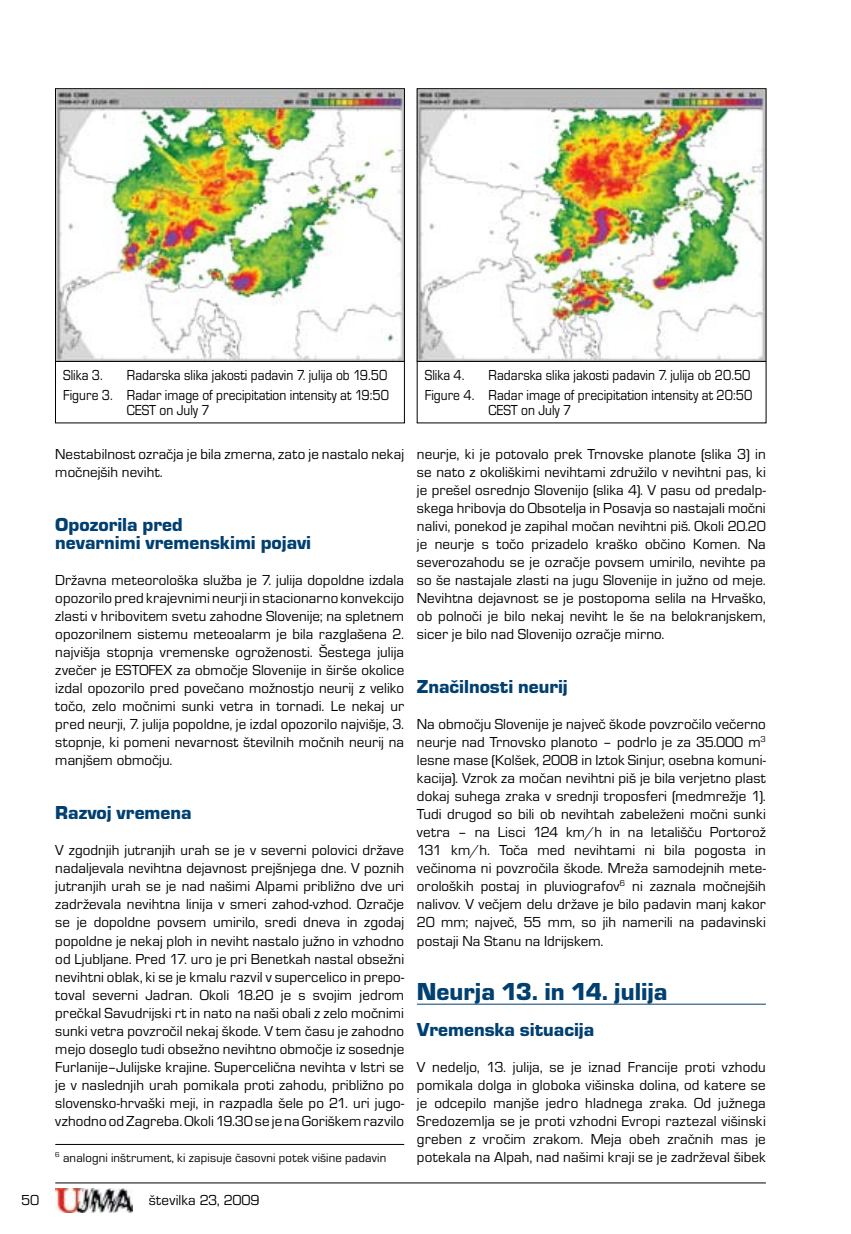
<style>
.page{position:relative;width:851px;height:1234px;background:#fff}
.page>*{position:absolute;margin:0;border:0;box-sizing:border-box;transform-origin:0 0}
.t1{font:25.5px "Eurostile TEE Blac";color:#004071}
.t2{font:19.5px/18px "Eurostile TEE Blac";color:#004071}
.t3{font:15px/18px "Eurostile TEE";letter-spacing:.005em;color:#000;text-align:justify}
.t4{font:15px/20px "Eurostile TEE";letter-spacing:.005em;color:#000;text-align:right;scale:.9 1}
.t5{font:12.75px "Eurostile TEE";letter-spacing:.015em;color:#000}
</style>
<div class="page">
<hr style="left:55px;top:1182px;width:710px;height:1px;background:#000">
<img style="left:55px;top:1188px;width:77px;height:24px">
<img style="left:57px;top:90px;width:345px;height:271px">
<img style="left:419px;top:90px;width:345px;height:271px">
<div style="left:55px;top:88px;width:349px;height:335px;border:1px solid #000"></div>
<hr style="left:417px;top:1003px;width:348px;height:1px;background:#004071">
<hr style="left:55px;top:361px;width:349px;height:1px;background:#000">
<hr style="left:417px;top:361px;width:349px;height:1px;background:#000">
<hr style="left:55px;top:1143px;width:349px;height:1px;background:#000">
<p class="t4" style="left:63px;top:365px;width:46px">Slika 3.</p>
<p class="t4" style="left:63px;top:365px;width:363px">Radarska slika jakosti padavin 7. julija ob 19.50<br>Figure 3. Radar image of precipitation intensity at 19:50</p>
<p class="t4" style="left:127px;top:401px;width:94px">CEST on July 7</p>
<p class="t3" style="left:55px;top:445px;width:350px">Nestabilnost ozračja je bila zmerna, zato je nastalo nekaj močnejših neviht.</p>
<h2 class="t2" style="left:55px;top:516px;width:257px">Opozorila pred<br>nevarnimi vremenskimi pojavi</h2>
<p class="t3" style="left:55px;top:571px;width:350px">Državna meteorološka služba je 7. julija dopoldne izdala opozorilo pred krajevnimi neurji in stacionarno konvekcijo zlasti v hribovitem svetu zahodne Slovenije; na spletnem opozorilnem sistemu meteoalarm je bila razglašena 2. najvišja stopnja vremenske ogroženosti. Šestega julija zvečer je ESTOFEX za območje Slovenije in širše okolice izdal opozorilo pred povečano možnostjo neurij z veliko točo, zelo močnimi sunki vetra in tornadi. Le nekaj ur pred neurji, 7. julija popoldne, je izdal opozorilo najvišje, 3. stopnje, ki pomeni nevarnost številnih močnih neurij na manjšem območju.</p>
<h2 class="t2" style="left:55px;top:804px;width:138px">Razvoj vremena</h2>
<p class="t3" style="left:55px;top:841px;width:350px">V zgodnjih jutranjih urah se je v severni polovici države nadaljevala nevihtna dejavnost prejšnjega dne. V poznih jutranjih urah se je nad našimi Alpami približno dve uri zadrževala nevihtna linija v smeri zahod-vzhod. Ozračje se je dopoldne povsem umirilo, sredi dneva in zgodaj popoldne je nekaj ploh in neviht nastalo južno in vzhodno od Ljubljane. Pred 17. uro je pri Benetkah nastal obsežni nevihtni oblak, ki se je kmalu razvil v supercelico in prepo&shy;toval severni Jadran. Okoli 18.20 je s svojim jedrom prečkal Savudrijski rt in nato na naši obali z zelo močnimi sunki vetra povzročil nekaj škode. V tem času je zahodno mejo doseglo tudi obsežno nevihtno območje iz sosednje Furlanije–Julijske krajine. Supercelična nevihta v Istri se je v naslednjih urah pomikala proti zahodu, približno po slovensko-hrvaški meji, in razpadla šele po 21. uri jugo&shy;vzhodno od Zagreba. Okoli 19.30 se je na Goriškem razvilo</p>
<p class="t5" style="left:55px;top:1150px;width:332px"><sup>6</sup> analogni inštrument, ki zapisuje časovni potek višine padavin</p>
<p class="t3" style="left:21px;top:1190px;width:20px">50</p>
<p class="t3" style="left:149px;top:1190px;width:112px">številka 23, 2009</p>
<p class="t4" style="left:425px;top:365px;width:46px">Slika 4.</p>
<p class="t4" style="left:425px;top:365px;width:365px">Radarska slika jakosti padavin 7. julija ob 20.50<br>Figure 4. Radar image of precipitation intensity at 20:50</p>
<p class="t4" style="left:488px;top:401px;width:94px">CEST on July 7</p>
<p class="t3" style="left:417px;top:445px;width:350px">neurje, ki je potovalo prek Trnovske planote (slika 3) in se nato z okoliškimi nevihtami združilo v nevihtni pas, ki je prešel osrednjo Slovenijo (slika 4). V pasu od predalp&shy;skega hribovja do Obsotelja in Posavja so nastajali močni nalivi, ponekod je zapihal močan nevihtni piš. Okoli 20.20 je neurje s točo prizadelo kraško občino Komen. Na severozahodu se je ozračje povsem umirilo, nevihte pa so še nastajale zlasti na jugu Slovenije in južno od meje.<br>Nevihtna dejavnost se je postopoma selila na Hrvaško, ob polnoči je bilo nekaj neviht le še na belokranjskem, sicer je bilo nad Slovenijo ozračje mirno.</p>
<h2 class="t2" style="left:417px;top:678px;width:152px">Značilnosti neurij</h2>
<p class="t3" style="left:417px;top:715px;width:350px">Na območju Slovenije je največ škode povzročilo večerno neurje nad Trnovsko planoto – podrlo je za 35.000 m<sup>3 </sup>lesne mase (Kolšek, 2008 in Iztok Sinjur, osebna komuni&shy;kacija). Vzrok za močan nevihtni piš je bila verjetno plast dokaj suhega zraka v srednji troposferi (medmrežje 1).<br>Tudi drugod so bili ob nevihtah zabeleženi močni sunki vetra – na Lisci 124 km/h in na letališču Portorož 131 km/h. Toča med nevihtami ni bila pogosta in večinoma ni povzročila škode. Mreža samodejnih mete&shy;oroloških postaj in pluviografov<sup>6</sup> ni zaznala močnejših nalivov. V večjem delu države je bilo padavin manj kakor 20 mm; največ, 55 mm, so jih namerili na padavinski postaji Na Stanu na Idrijskem.</p>
<h1 class="t1" style="left:417px;top:976px;width:252px">Neurja 13. in 14. julija</h1>
<h2 class="t2" style="left:417px;top:1020px;width:179px">Vremenska situacija</h2>
<p class="t3" style="left:417px;top:1057px;width:350px">V nedeljo, 13. julija, se je iznad Francije proti vzhodu pomikala dolga in globoka višinska dolina, od katere se je odcepilo manjše jedro hladnega zraka. Od južnega Sredozemlja se je proti vzhodni Evropi raztezal višinski greben z vročim zrakom. Meja obeh zračnih mas je potekala na Alpah, nad našimi kraji se je zadrževal šibek</p>
</div>
